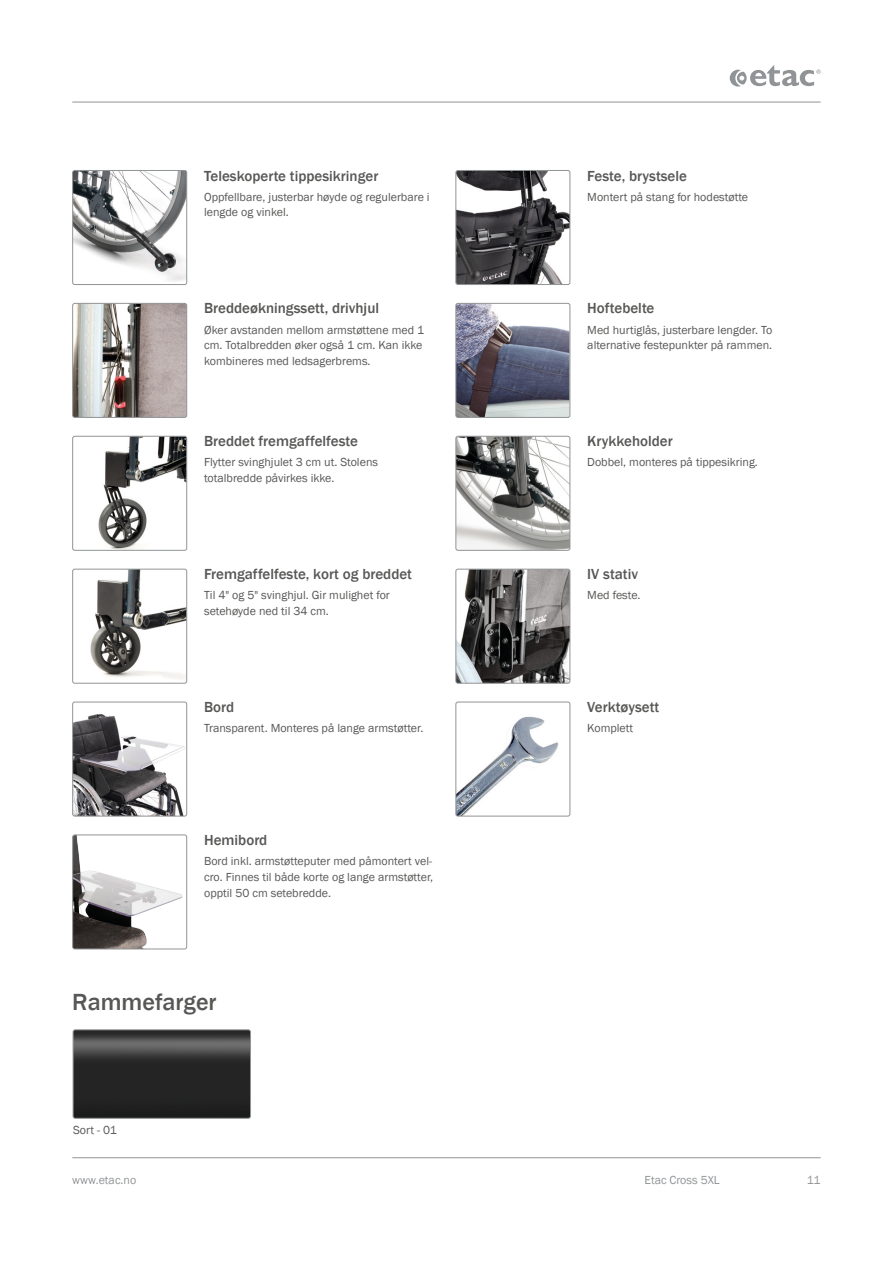
<style>
.page{position:relative;width:893px;height:1263px;background:#fff}
.page>*{position:absolute;margin:0;border:0;box-sizing:border-box;transform-origin:0 0}
._4__Header_-_Basic_b{font:500 24px "Franklin Gothic";color:#575756}
._5__Header_-_Feature{font:500 15px "Franklin Gothic";color:#575756}
._5__Body_-_Features{font:12px/15.8px "Franklin Gothic";color:#575756}
._5__Header_-_Feature-2{font:12px/15.8px "Franklin Gothic";color:#575756;text-align:justify}
.t1{font:12px "Franklin Gothic";color:#919496}
._6__Body_-_Facts{font:12px "Franklin Gothic";color:#575756}
</style>
<div class="page">
<hr style="left:72px;top:102px;width:749px;height:1px;background:#919496">
<hr style="left:72px;top:1157px;width:749px;height:1px;background:#919496">
<svg style="left:730px;top:65px;width:91px;height:22px"></svg>
<img style="left:74px;top:170px;width:113px;height:115px">
<div style="left:72px;top:170px;width:115px;height:115px;border:1px solid #919496;border-radius:2px"></div>
<img style="left:74px;top:303px;width:113px;height:113px">
<div style="left:72px;top:303px;width:115px;height:115px;border:1px solid #919496;border-radius:2px"></div>
<img style="left:98px;top:436px;width:89px;height:113px">
<div style="left:72px;top:436px;width:115px;height:115px;border:1px solid #919496;border-radius:2px"></div>
<img style="left:90px;top:569px;width:97px;height:110px">
<div style="left:72px;top:569px;width:115px;height:115px;border:1px solid #919496;border-radius:2px"></div>
<img style="left:74px;top:714px;width:113px;height:102px">
<div style="left:72px;top:702px;width:115px;height:114px;border:1px solid #919496;border-radius:2px"></div>
<img style="left:74px;top:836px;width:109px;height:111px">
<div style="left:72px;top:834px;width:115px;height:115px;border:1px solid #919496;border-radius:2px"></div>
<img style="left:457px;top:170px;width:113px;height:115px">
<div style="left:455px;top:170px;width:115px;height:115px;border:1px solid #919496;border-radius:2px"></div>
<img style="left:457px;top:303px;width:113px;height:113px">
<div style="left:455px;top:303px;width:115px;height:115px;border:1px solid #919496;border-radius:2px"></div>
<img style="left:457px;top:436px;width:113px;height:113px">
<div style="left:455px;top:436px;width:115px;height:115px;border:1px solid #919496;border-radius:2px"></div>
<img style="left:457px;top:569px;width:113px;height:113px">
<div style="left:455px;top:569px;width:115px;height:115px;border:1px solid #919496;border-radius:2px"></div>
<img style="left:457px;top:702px;width:113px;height:114px">
<div style="left:455px;top:702px;width:115px;height:114px;border:1px solid #919496;border-radius:2px"></div>
<img style="left:75px;top:1031px;width:174px;height:86px">
<div style="left:73px;top:1029px;width:178px;height:90px;border:1px solid #919496;border-radius:2px"></div>
<p class="_5__Header_-_Feature" style="left:204px;top:166px;width:176px">Teleskoperte tippesikringer</p>
<p class="_5__Body_-_Features" style="left:204px;top:189px;width:227px">Oppfellbare, justerbar høyde og regulerbare i lengde og vinkel.</p>
<p class="_5__Header_-_Feature" style="left:204px;top:299px;width:176px">Breddeøkningssett, drivhjul</p>
<p class="_5__Body_-_Features" style="left:204px;top:322px;width:222px">Øker avstanden mellom armstøttene med 1 cm. Totalbredden øker også 1 cm. Kan ikke kombineres med ledsagerbrems.</p>
<p class="_5__Header_-_Feature" style="left:204px;top:432px;width:155px">Breddet fremgaffelfeste</p>
<p class="_5__Body_-_Features" style="left:204px;top:455px;width:175px">Flytter svinghjulet 3 cm ut. Stolens totalbredde påvirkes ikke.</p>
<p class="_5__Header_-_Feature" style="left:204px;top:565px;width:209px">Fremgaffelfeste, kort og breddet</p>
<p class="_5__Body_-_Features" style="left:204px;top:588px;width:187px">Til 4" og 5" svinghjul. Gir mulighet for setehøyde ned til 34 cm.</p>
<p class="_5__Header_-_Feature" style="left:204px;top:698px;width:32px">Bord</p>
<p class="_5__Body_-_Features" style="left:204px;top:720px;width:221px">Transparent. Monteres på lange armstøtter.</p>
<p class="_5__Header_-_Feature" style="left:204px;top:831px;width:65px">Hemibord</p>
<p class="_5__Header_-_Feature-2" style="left:204px;top:853px;width:231px">Bord inkl. armstøtteputer med påmontert vel&shy;cro. Finnes til både korte og lange armstøtter, opptil 50 cm setebredde.</p>
<p class="_4__Header_-_Basic_b" style="left:72px;top:988px;width:146px">Rammefarger</p>
<p class="_6__Body_-_Facts" style="left:73px;top:1122px;width:45px">Sort - 01</p>
<p class="_5__Header_-_Feature" style="left:587px;top:166px;width:101px">Feste, brystsele</p>
<p class="_5__Body_-_Features" style="left:587px;top:189px;width:162px">Montert på stang for hodestøtte</p>
<p class="_5__Header_-_Feature" style="left:587px;top:299px;width:69px">Hoftebelte</p>
<p class="_5__Body_-_Features" style="left:587px;top:322px;width:186px">Med hurtiglås, justerbare lengder. To alternative festepunkter på rammen.</p>
<p class="_5__Header_-_Feature" style="left:587px;top:432px;width:87px">Krykkeholder</p>
<p class="_5__Body_-_Features" style="left:587px;top:455px;width:172px">Dobbel, monteres på tippesikring.</p>
<p class="_5__Header_-_Feature" style="left:587px;top:565px;width:52px">IV stativ</p>
<p class="_5__Body_-_Features" style="left:587px;top:588px;width:55px">Med feste.</p>
<p class="_5__Header_-_Feature" style="left:587px;top:698px;width:74px">Verktøysett</p>
<p class="_5__Body_-_Features" style="left:587px;top:720px;width:47px">Komplett</p>
<p class="t1" style="left:72px;top:1173px;width:66px">www.etac.no</p>
<p class="t1" style="left:644px;top:1173px;width:77px">Etac Cross 5XL</p>
<p class="t1" style="left:807px;top:1173px;width:15px">11</p>
</div>
